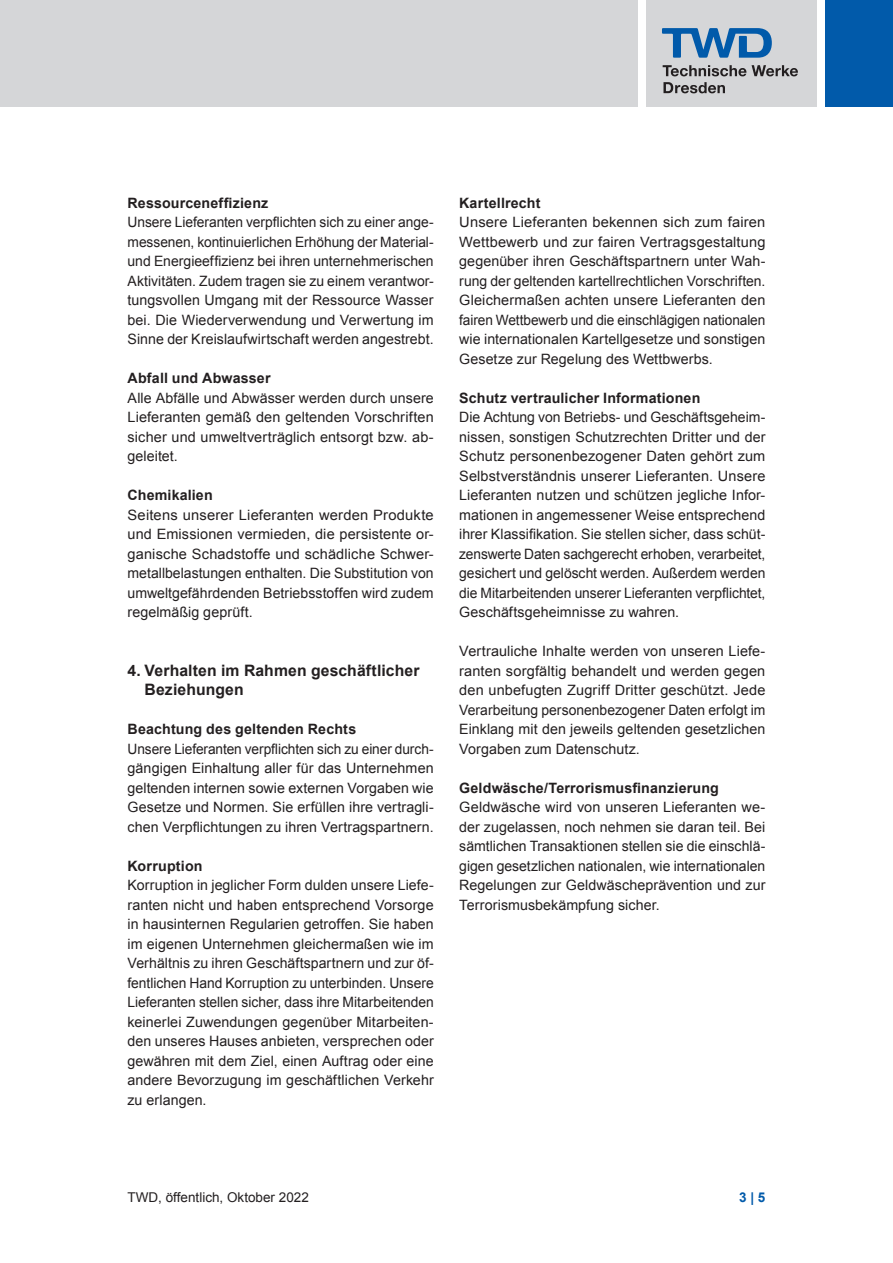
<style>
.page{position:relative;width:893px;height:1263px;background:#fff}
.page>*{position:absolute;margin:0;border:0;box-sizing:border-box;transform-origin:0 0}
.t1{font:700 15.75px/19.5px "Arial";letter-spacing:.005em;color:#231f20}
.t2{font:14.25px/19.5px "Arial";letter-spacing:.005em;color:#231f20;text-align:justify}
.t3{font:14.25px/19.5px "Arial";letter-spacing:.005em;color:#231f20;text-align:justify;scale:.96 1}
.t4{font:700 14.25px "Arial";letter-spacing:.01em;color:#231f20}
.t5{font:13.5px "Arial";color:#231f20}
.t6{font:700 13.5px "Arial";color:#015aaa}
</style>
<div class="page">
<div style="left:825px;top:0;width:68px;height:106px;background:#015aaa"></div>
<div style="left:0;top:0;width:638px;height:106px;background:#d5d6d8"></div>
<div style="left:646px;top:0;width:170px;height:106px;background:#d5d6d8"></div>
<svg style="left:662px;top:28px;width:110px;height:30px"></svg>
<svg style="left:663px;top:82px;width:62px;height:11px"></svg>
<svg style="left:663px;top:65px;width:135px;height:11px"></svg>
<p class="t4" style="left:128px;top:193px;width:142px">Ressourceneffizienz</p>
<p class="t2" style="left:128px;top:213px;width:308px">Unsere Lieferanten verpflichten sich zu einer ange&shy;messenen, kontinuierlichen Erhöhung der Material&shy;und Energieeffizienz bei ihren unternehmerischen Aktivitäten. Zudem tragen sie zu einem verantwor&shy;tungsvollen Umgang mit der Ressource Wasser bei. Die Wiederverwendung und Verwertung im Sinne der Kreislaufwirtschaft werden angestrebt.</p>
<p class="t4" style="left:128px;top:369px;width:145px">Abfall und Abwasser</p>
<p class="t2" style="left:128px;top:388px;width:308px">Alle Abfälle und Abwässer werden durch unsere Lieferanten gemäß den geltenden Vorschriften sicher und umweltverträglich entsorgt bzw. ab&shy;geleitet.</p>
<p class="t4" style="left:128px;top:486px;width:87px">Chemikalien</p>
<p class="t2" style="left:128px;top:505px;width:308px">Seitens unserer Lieferanten werden Produkte und Emissionen vermieden, die persistente or&shy;ganische Schadstoffe und schädliche Schwer&shy;metallbelastungen enthalten. Die Substitution von umweltgefährdenden Betriebsstoffen wird zudem regelmäßig geprüft.</p>
<p class="t1" style="left:145px;top:661px;width:276px;text-indent:-17px">4. Verhalten im Rahmen geschäftlicher<br>Beziehungen</p>
<p class="t4" style="left:128px;top:720px;width:230px">Beachtung des geltenden Rechts</p>
<p class="t3" style="left:128px;top:739px;width:320px">Unsere Lieferanten verpflichten sich zu einer durch&shy;gängigen Einhaltung aller für das Unternehmen geltenden internen sowie externen Vorgaben wie Gesetze und Normen. Sie erfüllen ihre vertragli&shy;chen Verpflichtungen zu ihren Vertragspartnern.</p>
<p class="t4" style="left:128px;top:856px;width:76px">Korruption</p>
<p class="t2" style="left:128px;top:876px;width:308px">Korruption in jeglicher Form dulden unsere Liefe&shy;ranten nicht und haben entsprechend Vorsorge in hausinternen Regularien getroffen. Sie haben im eigenen Unternehmen gleichermaßen wie im Verhältnis zu ihren Geschäftspartnern und zur öf&shy;fentlichen Hand Korruption zu unterbinden. Unsere Lieferanten stellen sicher, dass ihre Mitarbeitenden keinerlei Zuwendungen gegenüber Mitarbeiten&shy;den unseres Hauses anbieten, versprechen oder gewähren mit dem Ziel, einen Auftrag oder eine andere Bevorzugung im geschäftlichen Verkehr zu erlangen.</p>
<p class="t4" style="left:459px;top:193px;width:83px">Kartellrecht</p>
<p class="t2" style="left:459px;top:213px;width:308px">Unsere Lieferanten bekennen sich zum fairen Wettbewerb und zur fairen Vertragsgestaltung gegenüber ihren Geschäftspartnern unter Wah&shy;rung der geltenden kartellrechtlichen Vorschriften.<br>Gleichermaßen achten unsere Lieferanten den fairen Wettbewerb und die einschlägigen nationalen wie internationalen Kartellgesetze und sonstigen Gesetze zur Regelung des Wettbwerbs.</p>
<p class="t4" style="left:459px;top:388px;width:243px">Schutz vertraulicher Informationen</p>
<p class="t2" style="left:459px;top:408px;width:308px">Die Achtung von Betriebs- und Geschäftsgeheim&shy;nissen, sonstigen Schutzrechten Dritter und der Schutz personenbezogener Daten gehört zum Selbstverständnis unserer Lieferanten. Unsere Lieferanten nutzen und schützen jegliche Infor&shy;mationen in angemessener Weise entsprechend ihrer Klassifikation. Sie stellen sicher, dass schüt&shy;zenswerte Daten sachgerecht erhoben, verarbeitet, gesichert und gelöscht werden. Außerdem werden die Mitarbeitenden unserer Lieferanten verpflichtet, Geschäftsgeheimnisse zu wahren.</p>
<p class="t2" style="left:459px;top:642px;width:308px">Vertrauliche Inhalte werden von unseren Liefe&shy;ranten sorgfältig behandelt und werden gegen den unbefugten Zugriff Dritter geschützt. Jede Verarbeitung personenbezogener Daten erfolgt im Einklang mit den jeweils geltenden gesetzlichen Vorgaben zum Datenschutz.</p>
<p class="t4" style="left:459px;top:778px;width:261px">Geldwäsche/Terrorismusfinanzierung</p>
<p class="t2" style="left:459px;top:798px;width:308px">Geldwäsche wird von unseren Lieferanten we&shy;der zugelassen, noch nehmen sie daran teil. Bei sämtlichen Transaktionen stellen sie die einschlä&shy;gigen gesetzlichen nationalen, wie internationalen Regelungen zur Geldwäscheprävention und zur Terrorismusbekämpfung sicher.</p>
<p class="t5" style="left:128px;top:1189px;width:183px">TWD, öffentlich, Oktober 2022</p>
<p class="t6" style="left:739px;top:1189px;width:28px">3 | 5</p>
</div>
